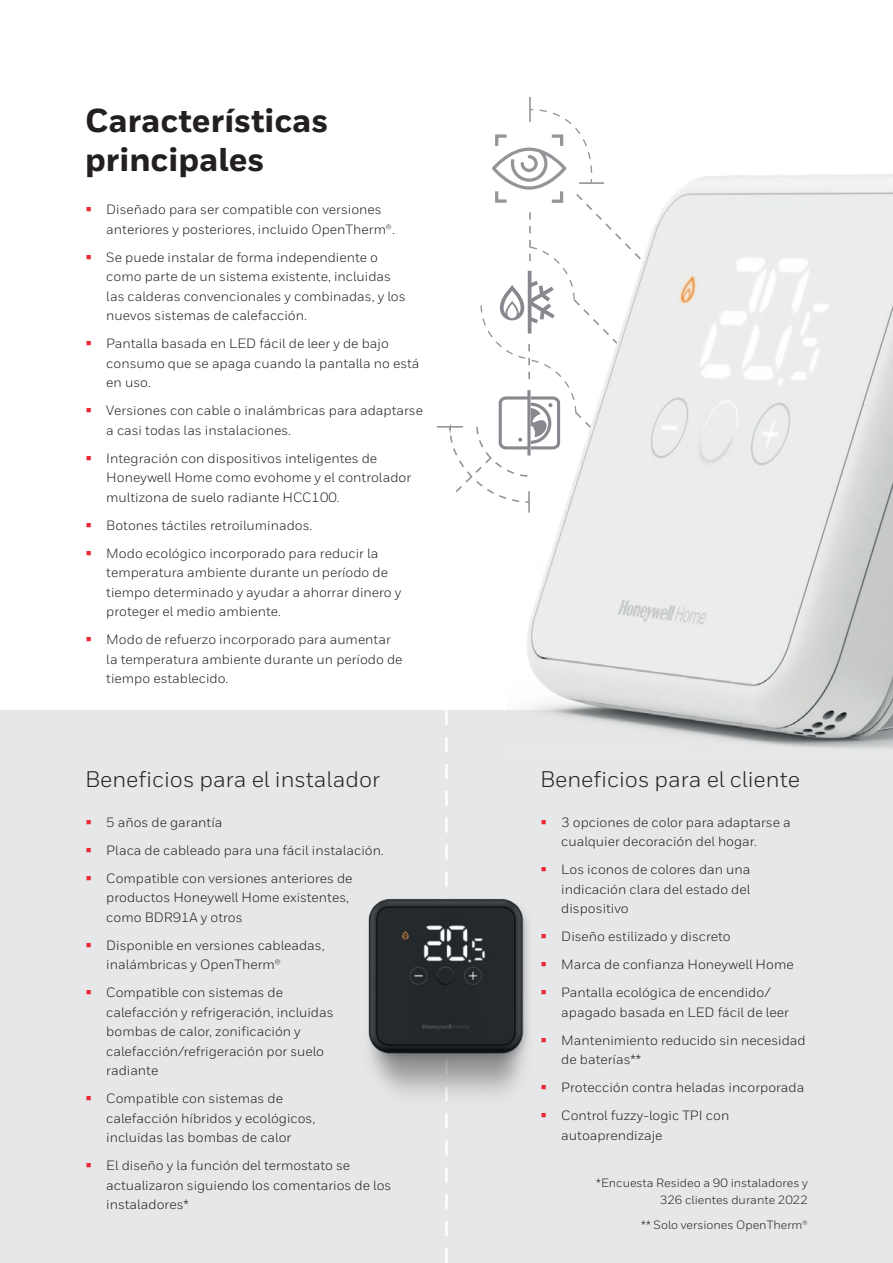
<style>
.page{position:relative;width:893px;height:1263px;background:#fff}
.page>*{position:absolute;margin:0;border:0;box-sizing:border-box;transform-origin:0 0}
.t1{font:800 33px/39px "Honeywell Sans";color:#231f20}
.t2{font:22.5px "Honeywell Sans";color:#231f20}
.t3{font:13.5px/19.5px "Honeywell Sans";color:#231f20}
.t4{font:12px/16.5px "Honeywell Sans";color:#231f20;text-align:right}
.s1{font-family:"URWDIN";color:#eb2837}
</style>
<div class="page">
<div style="left:0;top:710px;width:893px;height:553px;background:#e6e7e9"></div>
<hr style="left:437px;top:426px;width:26px;height:2px;background:#939598">
<hr style="left:529px;top:97px;width:2px;height:25px;background:#939598">
<svg style="left:448px;top:108px;width:145px;height:391px"></svg>
<img style="left:506px;top:171px;width:387px;height:577px">
<svg style="left:445px;top:710px;width:3px;height:553px"></svg>
<img style="left:368px;top:882px;width:161px;height:228px">
<h1 class="t1" style="left:85px;top:102px;width:245px">Características principales</h1>
<p class="t3" style="left:106px;top:200px;width:290px;text-indent:-21px"><span class="s1">▬</span> Diseñado para ser compatible con versiones anteriores y posteriores, incluido OpenTherm®.</p>
<p class="t3" style="left:106px;top:247px;width:301px;text-indent:-21px"><span class="s1">▬</span> Se puede instalar de forma independiente o como parte de un sistema existente, incluidas las calderas convencionales y combinadas, y los nuevos sistemas de calefacción.</p>
<p class="t3" style="left:106px;top:334px;width:315px;text-indent:-21px"><span class="s1">▬</span> Pantalla basada en LED fácil de leer y de bajo consumo que se apaga cuando la pantalla no está en uso.</p>
<p class="t3" style="left:106px;top:401px;width:318px;text-indent:-21px"><span class="s1">▬</span> Versiones con cable o inalámbricas para adaptarse a casi todas las instalaciones.</p>
<p class="t3" style="left:106px;top:448px;width:306px;text-indent:-21px"><span class="s1">▬</span> Integración con dispositivos inteligentes de<br>Honeywell Home como evohome y el controlador multizona de suelo radiante HCC100.</p>
<p class="t3" style="left:85px;top:511px;width:295px;line-height:28px"><span class="s1">▬</span> Botones táctiles retroiluminados.<br><span class="s1">▬</span> Modo ecológico incorporado para reducir la</p>
<p class="t3" style="left:106px;top:563px;width:297px">temperatura ambiente durante un período de tiempo determinado y ayudar a ahorrar dinero y proteger el medio ambiente.</p>
<p class="t3" style="left:106px;top:630px;width:298px;text-indent:-21px"><span class="s1">▬</span> Modo de refuerzo incorporado para aumentar la temperatura ambiente durante un período de tiempo establecido.</p>
<h2 class="t2" style="left:85px;top:766px;width:297px">Beneficios para el instalador</h2>
<h2 class="t2" style="left:540px;top:766px;width:261px">Beneficios para el cliente</h2>
<p class="t3" style="left:85px;top:808px;width:300px;line-height:28px"><span class="s1">▬</span> 5 años de garantía<br><span class="s1">▬</span> Placa de cableado para una fácil instalación. <span class="s1">▬</span> Compatible con versiones anteriores de</p>
<p class="t3" style="left:106px;top:888px;width:244px">productos Honeywell Home existentes, como BDR91A y otros</p>
<p class="t3" style="left:106px;top:935px;width:220px;text-indent:-21px"><span class="s1">▬</span> Disponible en versiones cableadas, inalámbricas y OpenTherm®</p>
<p class="t3" style="left:106px;top:983px;width:229px;text-indent:-21px"><span class="s1">▬</span> Compatible con sistemas de calefacción y refrigeración, incluidas bombas de calor, zonificación y calefacción/refrigeración por suelo radiante</p>
<p class="t3" style="left:106px;top:1089px;width:210px;text-indent:-21px"><span class="s1">▬</span> Compatible con sistemas de calefacción híbridos y ecológicos, incluidas las bombas de calor</p>
<p class="t3" style="left:106px;top:1156px;width:287px;text-indent:-21px"><span class="s1">▬</span> El diseño y la función del termostato se actualizaron siguiendo los comentarios de los instaladores*</p>
<p class="t3" style="left:561px;top:812px;width:231px;text-indent:-21px"><span class="s1">▬</span> 3 opciones de color para adaptarse a cualquier decoración del hogar.</p>
<p class="t3" style="left:561px;top:860px;width:191px;text-align:justify;text-indent:-21px"><span class="s1">▬</span> Los iconos de colores dan una indicación clara del estado del dispositivo</p>
<p class="t3" style="left:540px;top:923px;width:255px;line-height:28px"><span class="s1">▬</span> Diseño estilizado y discreto<br><span class="s1">▬</span> Marca de confianza Honeywell Home <span class="s1">▬</span> Pantalla ecológica de encendido/</p>
<p class="t3" style="left:540px;top:998px;width:267px;line-height:28px;text-align:center">apagado basada en LED fácil de leer<br><span class="s1">▬</span> Mantenimiento reducido sin necesidad</p>
<p class="t3" style="left:540px;top:1046px;width:266px;line-height:28px;text-indent:21px">de baterías**<br><span class="s1">▬</span> Protección contra heladas incorporada <span class="s1">▬</span> Control fuzzy-logic TPI con</p>
<p class="t3" style="left:561px;top:1125px;width:103px">autoaprendizaje</p>
<p class="t4" style="left:596px;top:1175px;width:213px">*Encuesta Resideo a 90 instaladores y<br>326 clientes durante 2022</p>
<p class="t4" style="left:641px;top:1216px;width:168px">** Solo versiones OpenTherm®</p>
</div>
